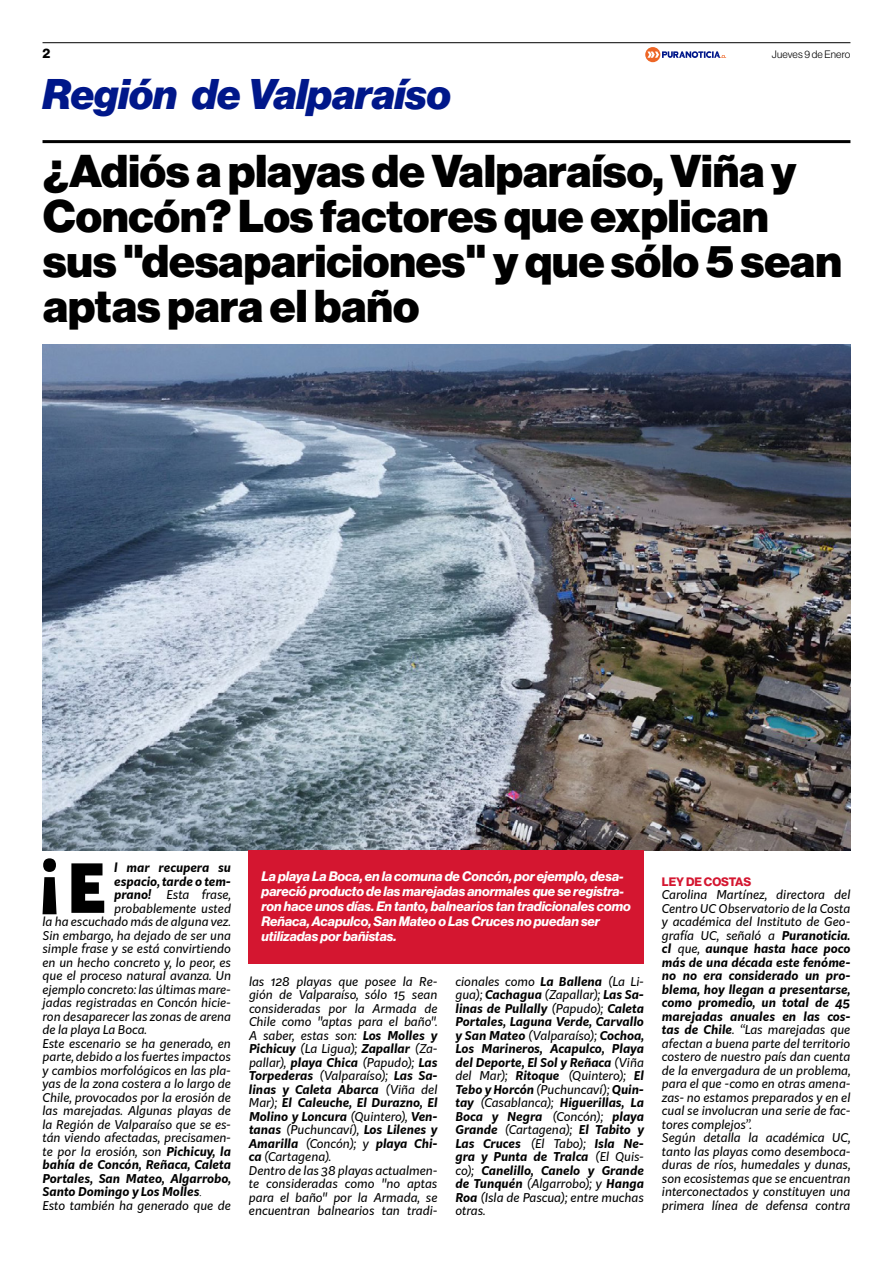
<style>
.page{position:relative;width:893px;height:1263px;background:#fff}
.page>*{position:absolute;margin:0;border:0;box-sizing:border-box;transform-origin:0 0}
.t1{font:900 66.3px "Kit Sans";color:#000}
.t2{font:900 45px/45px "Neue Haas Display";color:#000}
.t3{font:italic 900 42px "Neue Haas Display";color:#00178a}
.t4{font:italic 700 13.5px/15px "Neue Haas Display";color:#fff}
.t5{font:13.5px "N Haas Grotesk DS Pro 75 Bd";color:#000}
.t6{font:italic 12px/13.5px "Kit Sans";color:#000}
.t7{font:italic 700 12px/13.5px "Kit Sans";color:#000;text-align:justify}
.t8{font:12px "N Haas Grotesk DS Pro 75 Bd";color:#d41630}
.t9{font:10.5px "N Haas Grotesk DS Pro 45 Lt";letter-spacing:.02em;color:#000}
.s1{font-weight:700}
.s2{font-family:"Times New Roman";font-weight:400}
.s3{font-weight:400}
</style>
<div class="page">
<hr style="left:43px;top:42px;width:807px;height:1px;background:#000">
<hr style="left:43px;top:140px;width:807px;height:3px;background:#000">
<svg style="left:645px;top:47px;width:81px;height:15px"></svg>
<img style="left:43px;top:344px;width:807px;height:506px">
<div style="left:249px;top:851px;width:395px;height:113px;background:#d41630"></div>
<p class="t5" style="left:43px;top:45px;width:9px">2</p>
<p class="t9" style="left:772px;top:48px;width:80px">Jueves 9 de Enero</p>
<h3 class="t3" style="left:43px;top:69px;width:410px">Región de Valparaíso</h3>
<h2 class="t2" style="left:43px;top:149px;width:800px">¿Adiós a playas de Valparaíso, Viña y<br>Concón? Los factores que explican sus "desapariciones" y que sólo 5 sean aptas para el baño</h2>
<h1 class="t1" style="left:39px;top:819px;width:68px">¡E</h1>
<p class="t7" style="left:114px;top:860px;width:118px">l mar recupera su espacio, tarde o tem&shy;prano!</p>
<p class="t6" style="left:167px;top:887px;width:66px">Esta frase,</p>
<p class="t6" style="left:114px;top:901px;width:118px">probablemente usted</p>
<p class="t6" style="left:43px;top:914px;width:190px">la ha escuchado más de alguna vez.</p>
<p class="t6" style="left:43px;top:928px;width:190px">Sin embargo, ha dejado de ser una</p>
<p class="t6" style="left:43px;top:941px;width:190px">simple frase y se está convirtiendo</p>
<p class="t6" style="left:43px;top:955px;width:190px">en un hecho concreto y, lo peor, es</p>
<p class="t6" style="left:43px;top:968px;width:190px">que el proceso natural avanza. Un</p>
<p class="t6" style="left:43px;top:982px;width:190px">ejemplo concreto: las últimas mare-</p>
<p class="t6" style="left:43px;top:995px;width:190px">jadas registradas en Concón hicie-</p>
<p class="t6" style="left:43px;top:1009px;width:190px">ron desaparecer las zonas de arena</p>
<p class="t6" style="left:43px;top:1022px;width:106px">de la playa La Boca.</p>
<p class="t6" style="left:43px;top:1036px;width:190px">Este escenario se ha generado, en</p>
<p class="t6" style="left:43px;top:1049px;width:190px">parte, debido a los fuertes impactos</p>
<p class="t6" style="left:43px;top:1063px;width:190px">y cambios morfológicos en las pla-</p>
<p class="t6" style="left:43px;top:1076px;width:190px">yas de la zona costera a lo largo de</p>
<p class="t6" style="left:43px;top:1090px;width:190px">Chile, provocados por la erosión de</p>
<p class="t6" style="left:43px;top:1103px;width:190px">las marejadas. Algunas playas de</p>
<p class="t6" style="left:43px;top:1117px;width:190px">la Región de Valparaíso que se es-</p>
<p class="t6" style="left:43px;top:1130px;width:190px">tán viendo afectadas, precisamen-</p>
<p class="t6" style="left:43px;top:1144px;width:190px">te por la erosión, son <span class="s1">Pichicuy, la</span></p>
<p class="t7" style="left:43px;top:1157px;width:190px">bahía de Concón, Reñaca, Caleta</p>
<p class="t7" style="left:43px;top:1170px;width:190px">Portales, San Mateo, Algarrobo,</p>
<p class="t7" style="left:43px;top:1184px;width:161px">Santo Domingo y Los Molles<span class="s2">.</span></p>
<p class="t6" style="left:43px;top:1198px;width:190px">Esto también ha generado que de</p>
<p class="t4" style="left:261px;top:869px;width:371px">La playa La Boca, en la comuna de Concón, por ejemplo, desa&shy;pareció producto de las marejadas anormales que se registra&shy;ron hace unos días. En tanto, balnearios tan tradicionales como Reñaca, Acapulco, San Mateo o Las Cruces no puedan ser utilizadas por bañistas.</p>
<p class="t6" style="left:249px;top:974px;width:190px">las 128 playas que posee la Re&shy;gión de Valparaíso, sólo 15 sean consideradas por la Armada de<br>Chile como "aptas para el baño".<br>A saber, estas son: <span class="s1">Los Molles y<br>Pichicuy</span> (La Ligua); <span class="s1">Zapallar</span> (Za&shy;pallar), <span class="s1">playa Chica</span> (Papudo); <span class="s1">Las<br>Torpederas</span> (Valparaíso); <span class="s1">Las Sa&shy;linas y Caleta Abarca</span> (Viña del<br>Mar); <span class="s1">El Caleuche, El Durazno, El<br>Molino y Loncura</span> (Quintero), <span class="s1">Ven&shy;tanas</span> (Puchuncaví), <span class="s1">Los Lilenes y<br>Amarilla</span> (Concón); y <span class="s1">playa Chi&shy;ca</span> (Cartagena).<br>Dentro de las 38 playas actualmen&shy;te consideradas como "no aptas para el baño" por la Armada, se encuentran balnearios tan tradi-</p>
<p class="t7" style="left:455px;top:974px;width:190px"><span class="s3">cionales como</span> La Ballena <span class="s3">(La Li&shy;gua);</span> Cachagua <span class="s3">(Zapallar);</span> Las Sa&shy;linas de Pullally <span class="s3">(Papudo);</span> Caleta Portales, Laguna Verde, Carvallo y San Mateo <span class="s3">(Valparaíso);</span> Cochoa, Los Marineros, Acapulco, Playa del Deporte, El Sol y Reñaca <span class="s3">(Viña del Mar);</span> Ritoque <span class="s3">(Quintero);</span> El Tebo y Horcón <span class="s3">(Puchuncaví);</span> Quin&shy;tay <span class="s3">(Casablanca);</span> Higuerillas, La Boca y Negra <span class="s3">(Concón);</span> playa Grande <span class="s3">(Cartagena);</span> El Tabito y Las Cruces <span class="s3">(El Tabo);</span> Isla Ne&shy;gra y Punta de Tralca <span class="s3">(El Quis&shy;co);</span> Canelillo, Canelo y Grande de Tunquén <span class="s3">(Algarrobo); y</span> Hanga Roa <span class="s3">(Isla de Pascua); entre muchas otras.</span></p>
<p class="t8" style="left:662px;top:874px;width:91px">LEY DE COSTAS</p>
<p class="t6" style="left:662px;top:887px;width:190px">Carolina Martínez, directora del<br>Centro UC Observatorio de la Costa y académica del Instituto de Geo&shy;grafía UC, señaló a <span class="s1">Puranoticia. cl</span> que, <span class="s1">aunque hasta hace poco más de una década este fenóme&shy;no no era considerado un pro&shy;blema, hoy llegan a presentarse, como promedio, un total de 45 marejadas anuales en las cos&shy;tas de Chile</span>. “Las marejadas que afectan a buena parte del territorio costero de nuestro país dan cuenta de la envergadura de un problema, para el que -como en otras amena&shy;zas- no estamos preparados y en el cual se involucran una serie de fac&shy;tores complejos”.<br>Según detalla la académica UC, tanto las playas como desemboca&shy;duras de ríos, humedales y dunas, son ecosistemas que se encuentran interconectados y constituyen una primera línea de defensa contra</p>
</div>
